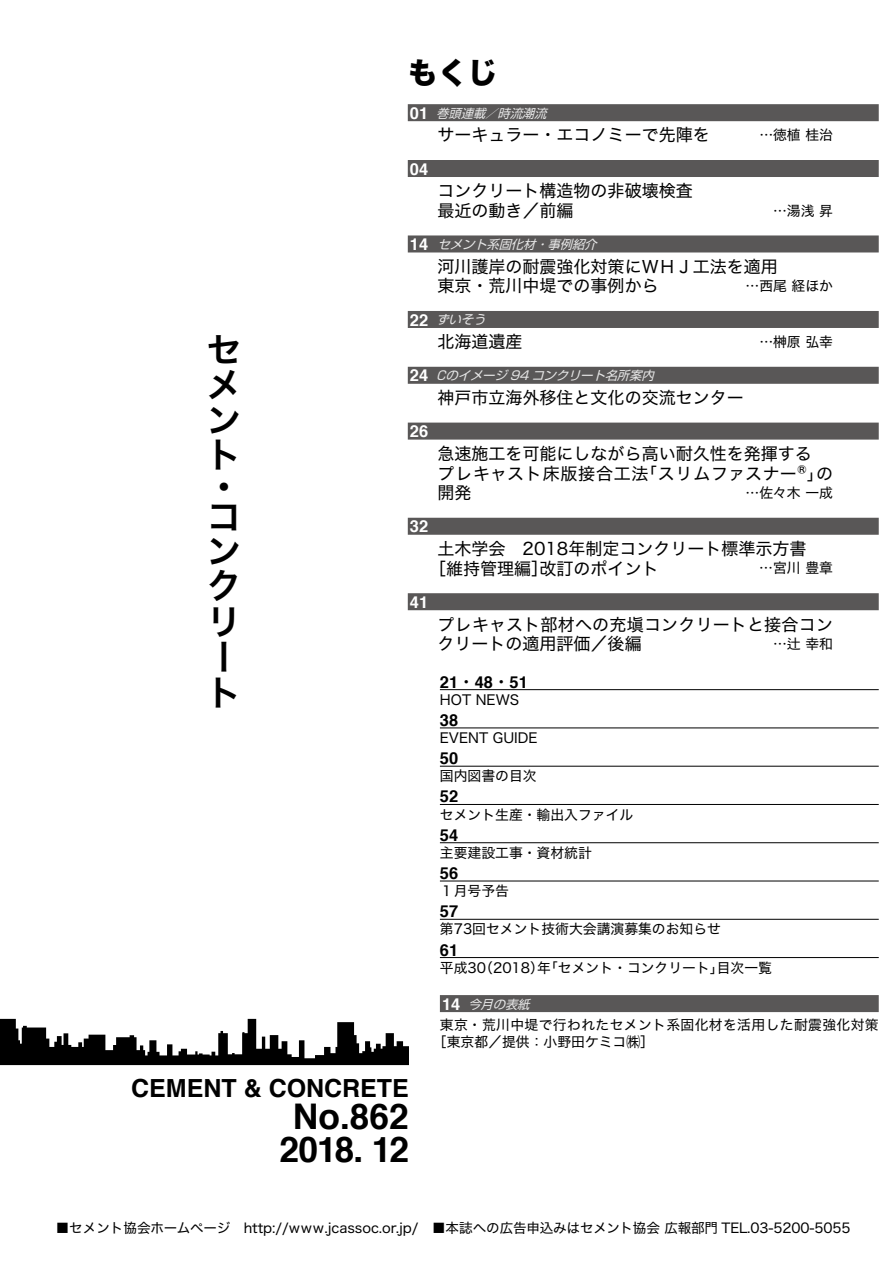
<style>
.page{position:relative;width:893px;height:1263px;background:#fff}
.page>*{position:absolute;margin:0;border:0;box-sizing:border-box;transform-origin:0 0}
.t1{font:700 35.4px/33px "Helvetica";letter-spacing:-.02em;color:#000;text-align:center}
.t2{font:35.1px/35.2px "Hira Kaku Std N W6";color:#000}
.t3{font:29.7px "Hira Kaku Std N W8";color:#000}
.t4{font:700 25.05px "Helvetica";color:#000}
.t5{font:16.95px "Hira Kaku Std N W4";color:#000}
.t6{font:16.95px "Hira Kaku Std N W4";letter-spacing:.045em;color:#000}
.t7{font:700 16.5px "Helvetica";color:#000}
.t8{font:700 16.5px "Helvetica";color:#fff}
.t9{font:13.8px "Hira Kaku Std N W4";color:#000}
.t10{font:13.8px/17px "Hira Kaku Std N W4";letter-spacing:.025em;color:#000}
.t11{font:13.5px "Hira Kaku Std N W4";letter-spacing:-.01em;color:#000}
.t12{font:italic 12.15px "Shin Go Pro";color:#e6e6e6}
.s1{font-family:"Koz Min Pro";font-weight:400}
</style>
<div class="page">
<div style="left:408px;top:367px;width:471px;height:17px;background:#595757"></div>
<svg style="left:0;top:1019px;width:409px;height:46px"></svg>
<div style="left:408px;top:160px;width:471px;height:17px;background:#595757"></div>
<div style="left:408px;top:235px;width:471px;height:17px;background:#595757"></div>
<div style="left:440px;top:995px;width:439px;height:17px;background:#595757"></div>
<hr style="left:440px;top:689px;width:439px;height:1px;background:#000">
<hr style="left:440px;top:728px;width:439px;height:1px;background:#000">
<hr style="left:440px;top:766px;width:439px;height:1px;background:#000">
<hr style="left:440px;top:804px;width:439px;height:1px;background:#000">
<hr style="left:440px;top:842px;width:439px;height:1px;background:#000">
<hr style="left:440px;top:881px;width:439px;height:1px;background:#000">
<hr style="left:440px;top:919px;width:439px;height:1px;background:#000">
<hr style="left:440px;top:957px;width:439px;height:1px;background:#000">
<div style="left:408px;top:423px;width:471px;height:17px;background:#595757"></div>
<div style="left:408px;top:518px;width:471px;height:17px;background:#595757"></div>
<div style="left:408px;top:311px;width:471px;height:17px;background:#595757"></div>
<div style="left:408px;top:104px;width:471px;height:17px;background:#595757"></div>
<div style="left:408px;top:593px;width:471px;height:17px;background:#595757"></div>
<h3 class="t3" style="left:408px;top:57px;width:91px">もくじ</h3>
<h2 class="t2" style="left:207px;top:333px;width:34px;text-align:justify">セメント</h2>
<h2 class="t2" style="left:207px;top:470px;width:23px">・</h2>
<h2 class="t2" style="left:207px;top:500px;width:34px">コンクリート</h2>
<p class="t8" style="left:410px;top:100px;width:20px">01</p>
<p class="t8" style="left:410px;top:156px;width:20px">04</p>
<p class="t8" style="left:410px;top:231px;width:20px">14</p>
<p class="t8" style="left:410px;top:307px;width:20px">22</p>
<p class="t8" style="left:410px;top:362px;width:20px">24</p>
<p class="t8" style="left:410px;top:418px;width:20px">26</p>
<p class="t8" style="left:410px;top:513px;width:20px">32</p>
<p class="t8" style="left:410px;top:589px;width:20px">41</p>
<p class="t12" style="left:436px;top:103px;width:55px">巻頭連載</p>
<p class="t12" style="left:497px;top:103px;width:55px">時流潮流</p>
<p class="t12" style="left:485px;top:103px;width:18px">／</p>
<p class="t5" style="left:438px;top:122px;width:274px">サーキュラー・エコノミーで先陣を</p>
<p class="t5" style="left:438px;top:178px;width:257px">コンクリート構造物の非破壊検査</p>
<p class="t5" style="left:438px;top:198px;width:138px">最近の動き／前編</p>
<p class="t12" style="left:548px;top:234px;width:55px">事例紹介</p>
<p class="t12" style="left:438px;top:234px;width:104px">セメント系固化材</p>
<p class="t12" style="left:535px;top:234px;width:18px">・</p>
<p class="t9" style="left:759px;top:125px;width:75px">…徳植桂治</p>
<p class="t9" style="left:773px;top:200px;width:61px">…湯浅昇</p>
<p class="t5" style="left:438px;top:254px;width:342px">河川護岸の耐震強化対策にＷＨＪ工法を適用</p>
<p class="t9" style="left:745px;top:276px;width:89px">…西尾経ほか</p>
<p class="t5" style="left:438px;top:273px;width:223px">東京・荒川中堤での事例から</p>
<p class="t12" style="left:436px;top:310px;width:55px">ずいそう</p>
<p class="t5" style="left:438px;top:329px;width:87px">北海道遺産</p>
<p class="t12" style="left:436px;top:366px;width:223px">Cのイメージ 94 コンクリート名所案内</p>
<p class="t5" style="left:438px;top:385px;width:308px">神戸市立海外移住と文化の交流センター</p>
<p class="t9" style="left:759px;top:331px;width:75px">…榊原弘幸</p>
<p class="t5" style="left:438px;top:441px;width:376px">急速施工を可能にしながら高い耐久性を発揮する</p>
<p class="t6" style="left:640px;top:460px;width:185px">「スリムファスナー®」</p>
<p class="t6" style="left:438px;top:460px;width:212px">プレキャスト床版接合工法</p>
<p class="t5" style="left:816px;top:460px;width:19px">の</p>
<p class="t5" style="left:438px;top:480px;width:36px">開発</p>
<p class="t9" style="left:745px;top:482px;width:89px">…佐々木一成</p>
<p class="t5" style="left:438px;top:536px;width:370px">土木学会　2018年制定コンクリート標準示方書</p>
<p class="t9" style="left:759px;top:558px;width:75px">…宮川豊章</p>
<p class="t5" style="left:540px;top:555px;width:121px">改訂のポイント</p>
<p class="t5" style="left:429px;top:555px;width:121px">［維持管理編］</p>
<p class="t5" style="left:438px;top:611px;width:397px">プレキャスト部材への充塡コンクリートと接合コン</p>
<p class="t9" style="left:773px;top:633px;width:61px">…辻幸和</p>
<p class="t5" style="left:438px;top:631px;width:206px">クリートの適用評価／後編</p>
<p class="t7" style="left:440px;top:668px;width:89px">21<span class="s1">・</span>48<span class="s1">・</span>51</p>
<p class="t9" style="left:440px;top:689px;width:81px">HOT NEWS</p>
<p class="t7" style="left:440px;top:707px;width:20px">38</p>
<p class="t9" style="left:440px;top:727px;width:99px">EVENT GUIDE</p>
<p class="t7" style="left:440px;top:745px;width:20px">50</p>
<p class="t9" style="left:440px;top:766px;width:98px">国内図書の目次</p>
<p class="t7" style="left:440px;top:783px;width:20px">52</p>
<p class="t9" style="left:440px;top:804px;width:195px">セメント生産・輸出入ファイル</p>
<p class="t7" style="left:440px;top:822px;width:20px">54</p>
<p class="t9" style="left:440px;top:842px;width:154px">主要建設工事・資材統計</p>
<p class="t7" style="left:440px;top:860px;width:20px">56</p>
<p class="t9" style="left:440px;top:880px;width:71px">１月号予告</p>
<p class="t7" style="left:440px;top:898px;width:20px">57</p>
<p class="t9" style="left:440px;top:919px;width:283px">第73回セメント技術大会講演募集のお知らせ</p>
<p class="t7" style="left:440px;top:936px;width:20px">61</p>
<p class="t9" style="left:717px;top:957px;width:57px">目次一覧</p>
<p class="t9" style="left:479px;top:957px;width:246px">（2018 「年） セメント・コンクリート」</p>
<p class="t9" style="left:440px;top:957px;width:48px">平成30</p>
<p class="t12" style="left:468px;top:994px;width:67px">今月の表紙</p>
<p class="t8" style="left:442px;top:991px;width:20px">14</p>
<p class="t10" style="left:433px;top:1016px;width:447px;text-indent:7px">東京・荒川中堤で行われたセメント系固化材を活用した耐震強化対策［東京都／提供：小野田ケミコ㈱[</p>
<h3 class="t4" style="left:131px;top:1068px;width:279px">CEMENT &amp; CONCRETE</h3>
<h1 class="t1" style="left:280px;top:1101px;width:131px">No.862<br>2018. 12</h1>
<p class="t11" style="left:56px;top:1218px;width:796px">■セメント協会ホームページ　http://www.jcassoc.orj p. /　■本誌への広告申込みはセメント協会広報部門 TEL.03-5200-5055</p>
</div>
